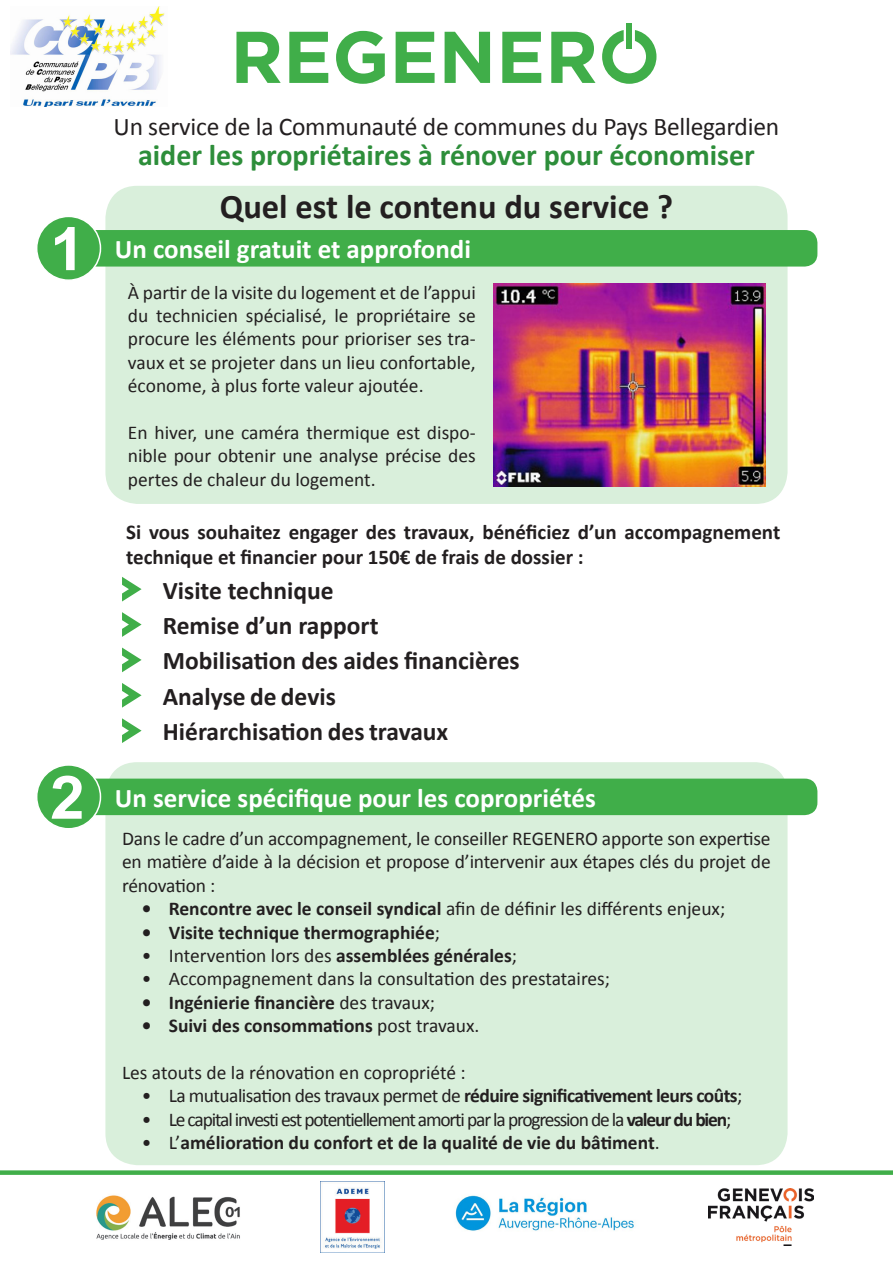
<style>
.page{position:relative;width:893px;height:1263px;background:#fff}
.page>*{position:absolute;margin:0;border:0;box-sizing:border-box;transform-origin:0 0}
.t1{font:700 60px "Arial";color:#fff;scale:1.04 1}
.t2{font:700 34.5px "Calibri";color:#231f20}
.t3{font:700 30px "Calibri";color:#2d8e3a}
.t4{font:700 27px "Calibri";color:#fff}
.t5{font:700 25.5px "Calibri";color:#231f20}
.t6{font:25.5px "Calibri";letter-spacing:-.01em;color:#231f20}
.t7{font:700 21px/25.2px "Calibri";color:#231f20}
.t8{font:19.5px/23.4px "Calibri";letter-spacing:-.01em;color:#231f20;text-align:justify}
.t9{font:700 19.5px "Calibri";color:#231f20}
.t10{font:19.5px "Calibri";letter-spacing:-.06em;color:#231f20}
.t11{font:19.5px "Calibri";letter-spacing:-.03em;color:#231f20}
.s1{font-weight:700}
.s2{font-weight:400}
</style>
<div class="page">
<img style="left:320px;top:1182px;width:61px;height:70px">
<img style="left:96px;top:1195px;width:144px;height:45px">
<img style="left:455px;top:1195px;width:179px;height:36px">
<img style="left:708px;top:1188px;width:106px;height:58px">
<div style="left:0;top:1170px;width:893px;height:5px;background:#40ae49"></div>
<div style="left:105px;top:186px;width:682px;height:318px;background:#d9efdb;border-radius:32px"></div>
<img style="left:493px;top:283px;width:272px;height:204px">
<svg style="left:122px;top:683px;width:20px;height:25px"></svg>
<svg style="left:122px;top:577px;width:20px;height:24px"></svg>
<svg style="left:122px;top:647px;width:20px;height:25px"></svg>
<svg style="left:122px;top:612px;width:20px;height:25px"></svg>
<svg style="left:122px;top:718px;width:20px;height:25px"></svg>
<div style="left:105px;top:762px;width:682px;height:403px;background:#d9efdb;border-radius:32px"></div>
<div style="left:48px;top:230px;width:769px;height:37px;background:#40ae49;border-radius:13px"></div>
<div style="left:37px;top:216px;width:63px;height:64px;background:#40ae49;border-radius:50%"></div>
<div style="left:36px;top:216px;width:65px;height:65px;border:2px solid #fff;border-radius:50%"></div>
<div style="left:48px;top:779px;width:769px;height:36px;background:#40ae49;border-radius:13px"></div>
<div style="left:37px;top:765px;width:63px;height:64px;background:#40ae49;border-radius:50%"></div>
<div style="left:36px;top:764px;width:65px;height:65px;border:2px solid #fff;border-radius:50%"></div>
<svg style="left:602px;top:30px;width:54px;height:54px"></svg>
<div style="left:626px;top:23px;width:6px;height:26px;background:#40ae49"></div>
<svg style="left:236px;top:31px;width:359px;height:53px"></svg>
<img style="left:11px;top:7px;width:154px;height:100px">
<p class="t1" style="left:50px;top:209px;width:35px">1</p>
<p class="t1" style="left:50px;top:758px;width:35px">2</p>
<p class="t6" style="left:114px;top:110px;width:667px">Un service de la Communauté de communes du Pays Bellegardien</p>
<p class="t3" style="left:138px;top:136px;width:618px">aider les propriétaires à rénover pour économiser</p>
<p class="t2" style="left:220px;top:185px;width:455px">Quel est le contenu du service ?</p>
<p class="t4" style="left:115px;top:232px;width:358px">Un conseil gratuit et approfondi</p>
<p class="t8" style="left:128px;top:280px;width:349px">À partir de la visite du logement et de l’appui du technicien spécialisé, le propriétaire se procure les éléments pour prioriser ses tra&shy;vaux et se projeter dans un lieu confortable, économe, à plus forte valeur ajoutée.</p>
<p class="t8" style="left:128px;top:421px;width:349px">En hiver, une caméra thermique est dispo&shy;nible pour obtenir une analyse précise des pertes de chaleur du logement.</p>
<p class="t7" style="left:126px;top:519px;width:656px">Si vous souhaitez engager des travaux, bénéficiez d’un accompagnement technique et financier pour 150€ de frais de dossier :</p>
<p class="t5" style="left:163px;top:574px;width:172px">Visite technique</p>
<p class="t5" style="left:163px;top:609px;width:217px">Remise d’un rapport</p>
<p class="t5" style="left:163px;top:645px;width:358px">Mobilisation des aides financières</p>
<p class="t5" style="left:163px;top:680px;width:174px">Analyse de devis</p>
<p class="t5" style="left:163px;top:715px;width:287px">Hiérarchisation des travaux</p>
<p class="t4" style="left:115px;top:781px;width:482px">Un service spécifique pour les copropriétés</p>
<p class="t8" style="left:122px;top:827px;width:650px">Dans le cadre d’un accompagnement, le conseiller REGENERO apporte son expertise en matière d’aide à la décision et propose d’intervenir aux étapes clés du projet de rénovation :</p>
<p class="t8" style="left:142px;top:897px;width:585px"><span class="s1">• Rencontre avec le conseil syndical</span> afin de définir les différents enjeux;</p>
<p class="t9" style="left:142px;top:919px;width:300px">• Visite technique thermographiée<span class="s2">;</span></p>
<p class="t8" style="left:142px;top:944px;width:377px">• Intervention lors des <span class="s1">assemblées générales</span>;</p>
<p class="t8" style="left:142px;top:967px;width:470px">• Accompagnement dans la consultation des prestataires;</p>
<p class="t9" style="left:142px;top:990px;width:295px">• Ingénierie financière <span class="s2">des travaux;</span></p>
<p class="t9" style="left:142px;top:1013px;width:339px">• Suivi des consommations <span class="s2">post travaux.</span></p>
<p class="t8" style="left:122px;top:1061px;width:345px">Les atouts de la rénovation en copropriété :</p>
<p class="t11" style="left:142px;top:1083px;width:602px">• La mutualisation des travaux permet de <span class="s1">réduire significativement leurs coûts</span>;</p>
<p class="t10" style="left:142px;top:1107px;width:591px">• Le capital investi est potentiellement amorti par la progression de la <span class="s1">valeur du bien</span>;</p>
<p class="t9" style="left:142px;top:1130px;width:519px"><span class="s2">• L’</span>amélioration du confort et de la qualité de vie du bâtiment<span class="s2">.</span></p>
</div>
